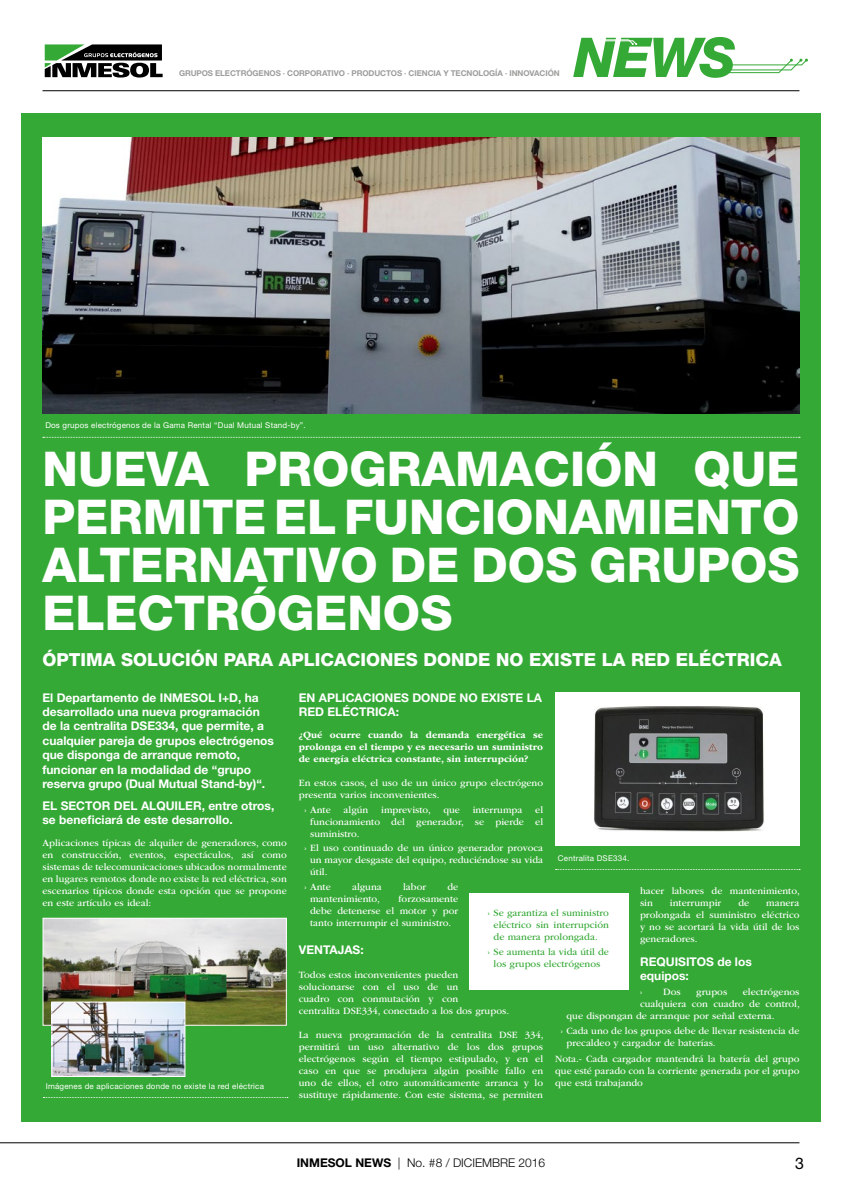
<style>
.page{position:relative;width:842px;height:1191px;background:#fff}
.page>*{position:absolute;margin:0;border:0;box-sizing:border-box;transform-origin:0 0}
.t1{font:italic 800 54.9px "Helvetica Neue LT Std";color:#35a936}
.t2{font:800 48px/48px "Helvetica Neue LT Std";color:#fff;text-align:justify}
.t3{font:800 18px "Helvetica Neue LT Std";color:#fff}
.t4{font:16px "Helvetica Neue LT Std";color:#000}
.t5{font:700 12px/14.4px "Helvetica Neue LT Std";color:#fff}
.t6{font:300 12px "Helvetica Neue LT Std";color:#000}
.t7{font:10px/12px "ITC Garamond Std";color:#fff;text-align:justify}
.t8{font:700 10px/12px "ITC Garamond Std";color:#fff;text-align:justify}
.t9{font:10px/12px "ITC Garamond Std";color:#35a936;text-align:center}
.t10{font:8px "Helvetica Neue LT Std";letter-spacing:.025em;color:#fff}
.t11{font:700 8px "Helvetica Neue LT Std";letter-spacing:-.01em;color:#9d9d9c}
.s1{font-weight:700}
</style>
<div class="page">
<hr style="left:0;top:1142px;width:799px;height:1px;background:#000">
<hr style="left:43px;top:90px;width:756px;height:1px;background:#000">
<svg style="left:704px;top:58px;width:104px;height:16px"></svg>
<div style="left:21px;top:113px;width:800px;height:1008px;background:#35a936"></div>
<svg style="left:44px;top:44px;width:1px;height:34px"></svg>
<svg style="left:45px;top:44px;width:118px;height:34px"></svg>
<img style="left:43px;top:137px;width:756px;height:276px">
<svg style="left:43px;top:437px;width:757px;height:1px"></svg>
<svg style="left:555px;top:869px;width:245px;height:1px"></svg>
<svg style="left:43px;top:1097px;width:245px;height:1px"></svg>
<div style="left:555px;top:692px;width:244px;height:153px;background:#fff"></div>
<img style="left:594px;top:706px;width:170px;height:125px">
<img style="left:45px;top:919px;width:240px;height:104px">
<div style="left:43px;top:917px;width:244px;height:108px;border:1px solid #fff"></div>
<img style="left:54px;top:1003px;width:129px;height:71px">
<div style="left:52px;top:1001px;width:133px;height:75px;border:1px solid #fff"></div>
<div style="left:470px;top:893px;width:159px;height:96px;background:#fff"></div>
<p class="t11" style="left:179px;top:68px;width:382px">GRUPOS ELECTRÓGENOS · CORPORATIVO · PRODUCTOS · CIENCIA Y TECNOLOGÍA · INNOVACIÓN</p>
<h1 class="t1" style="left:574px;top:25px;width:163px">NEWS</h1>
<p class="t10" style="left:45px;top:421px;width:262px">Dos grupos electrógenos de la Gama Rental “Dual Mutual Stand-by”.</p>
<h2 class="t2" style="left:43px;top:444px;width:758px">NUEVA PROGRAMACIÓN QUE PERMITE EL FUNCIONAMIENTO ALTERNATIVO DE DOS GRUPOS ELECTRÓGENOS</h2>
<h3 class="t3" style="left:43px;top:648px;width:741px">ÓPTIMA SOLUCIÓN PARA APLICACIONES DONDE NO EXISTE LA RED ELÉCTRICA</h3>
<p class="t5" style="left:43px;top:690px;width:233px">El Departamento de INMESOL I+D, ha desarrollado una nueva programación de la centralita DSE334, que permite, a cualquier pareja de grupos electrógenos que disponga de arranque remoto, funcionar en la modalidad de “grupo reserva grupo (Dual Mutual Stand-by)“.</p>
<p class="t5" style="left:43px;top:798px;width:233px">EL SECTOR DEL ALQUILER, entre otros, se beneficiará de este desarrollo.</p>
<p class="t7" style="left:43px;top:836px;width:246px">Aplicaciones típicas de alquiler de generadores, como en construcción, eventos, espectáculos, así como sistemas de telecomunicaciones ubicados normalmente en lugares remotos donde no existe la red eléctrica, son escenarios típicos donde esta opción que se propone en este artículo es ideal:</p>
<p class="t10" style="left:46px;top:1081px;width:220px">Imágenes de aplicaciones donde no existe la red eléctrica</p>
<p class="t5" style="left:299px;top:690px;width:245px">EN APLICACIONES DONDE NO EXISTE LA<br>RED ELÉCTRICA:</p>
<p class="t8" style="left:299px;top:728px;width:246px">¿Qué ocurre cuando la demanda energética se prolonga en el tiempo y es necesario un suministro de energía eléctrica constante, sin interrupción?</p>
<p class="t7" style="left:299px;top:776px;width:246px">En estos casos, el uso de un único grupo electrógeno presenta varios inconvenientes.</p>
<p class="t7" style="left:304px;top:803px;width:28px">› Ante</p>
<p class="t7" style="left:344px;top:803px;width:26px">algún</p>
<p class="t7" style="left:381px;top:803px;width:80px">imprevisto, que</p>
<p class="t7" style="left:473px;top:803px;width:51px">interrumpa</p>
<p class="t7" style="left:310px;top:803px;width:234px;text-indent:225px">el funcionamiento del generador, se pierde el suministro.</p>
<p class="t7" style="left:310px;top:842px;width:234px;text-indent:-6px">› El uso continuado de un único generador provoca un mayor desgaste del equipo, reduciéndose su vida útil.</p>
<p class="t7" style="left:304px;top:881px;width:28px">› Ante</p>
<p class="t7" style="left:352px;top:881px;width:31px">alguna</p>
<p class="t7" style="left:403px;top:881px;width:24px">labor</p>
<p class="t7" style="left:447px;top:881px;width:12px">de</p>
<p class="t7" style="left:310px;top:893px;width:71px">mantenimiento,</p>
<p class="t10" style="left:558px;top:853px;width:73px">Centralita DSE334.</p>
<p class="t7" style="left:640px;top:884px;width:161px">hacer labores de mantenimiento, sin</p>
<p class="t7" style="left:310px;top:893px;width:150px;text-indent:88px">forzosamente debe detenerse el motor y por tanto interrumpir el suministro.</p>
<p class="t5" style="left:299px;top:942px;width:66px">VENTAJAS:</p>
<p class="t7" style="left:299px;top:968px;width:212px;text-align:left">Todos estos inconvenientes pueden solucionarse con el uso de un<br>cuadro con conmutación y con<br>centralita DSE334, conectado a los dos grupos.</p>
<p class="t7" style="left:299px;top:1028px;width:246px">La nueva programación de la centralita DSE 334, permitirá un uso alternativo de los dos grupos electrógenos según el tiempo estipulado, y en el caso en que se produjera algún posible fallo en uno de ellos, el otro automáticamente arranca y lo sustituye rápidamente. Con este sistema, se permiten</p>
<p class="t7" style="left:670px;top:896px;width:53px">interrumpir</p>
<p class="t7" style="left:738px;top:896px;width:12px">de</p>
<p class="t7" style="left:640px;top:896px;width:161px;text-indent:126px">manera prolongada el suministro eléctrico y no se acortará la vida útil de los generadores.</p>
<p class="t5" style="left:640px;top:954px;width:113px">REQUISITOS de los equipos:</p>
<p class="t7" style="left:640px;top:986px;width:3px">›</p>
<p class="t7" style="left:663px;top:986px;width:19px">Dos</p>
<p class="t7" style="left:696px;top:986px;width:33px">grupos</p>
<p class="t7" style="left:743px;top:986px;width:58px">electrógenos</p>
<p class="t7" style="left:640px;top:998px;width:161px">cualquiera con cuadro de control,</p>
<p class="t7" style="left:566px;top:1010px;width:209px">que dispongan de arranque por señal externa.</p>
<p class="t7" style="left:566px;top:1024px;width:234px;text-indent:-6px">› Cada uno de los grupos debe de llevar resistencia de precaldeo y cargador de baterías.</p>
<p class="t7" style="left:555px;top:1052px;width:246px">Nota.- Cada cargador mantendrá la batería del grupo que esté parado con la corriente generada por el grupo que está trabajando</p>
<p class="t9" style="left:488px;top:907px;width:122px">› Se garantiza el suministro eléctrico sin interrupción de manera prolongada.</p>
<p class="t9" style="left:488px;top:946px;width:122px">› Se aumenta la vida útil de los grupos electrógenos</p>
<p class="t6" style="left:297px;top:1155px;width:250px"><span class="s1">INMESOL NEWS</span> | No. #8 / DICIEMBRE 2016</p>
<h3 class="t4" style="left:795px;top:1153px;width:10px">3</h3>
</div>
